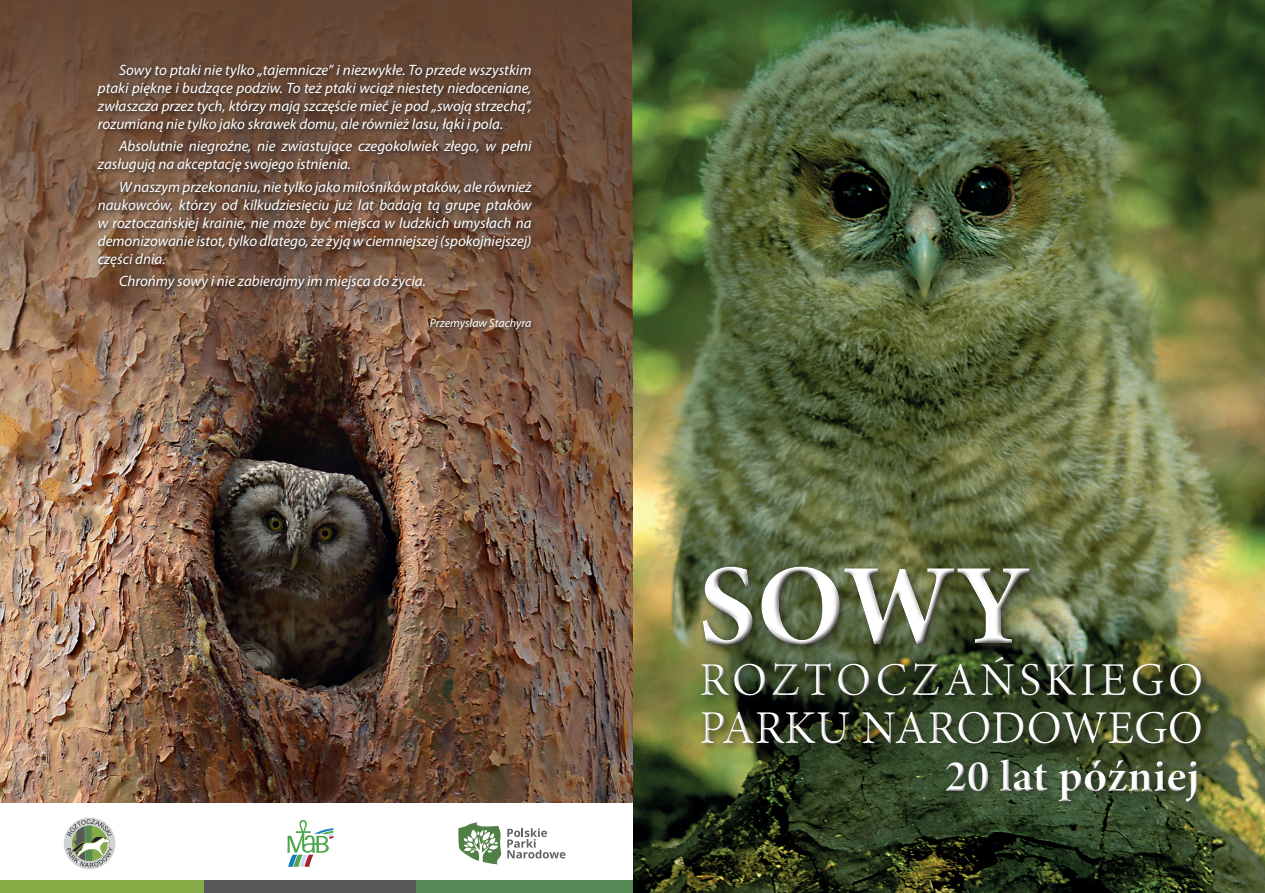
<style>
.page{position:relative;width:1265px;height:893px;background:#fff}
.page>*{position:absolute;margin:0;border:0;box-sizing:border-box;transform-origin:0 0}
.t1{font:700 115.05px "Minion Pro";color:#fff}
.t2{font:47.25px/48px "Minion Pro";letter-spacing:.065em;color:#fff}
.t3{font:700 45.45px "Minion Pro";color:#fff}
.tekst_podstawowy{font:italic 15px/18px "Myriad Pro";color:#fff;text-align:justify}
.podpisy_zdjecia{font:italic 12px "Myriad Pro";color:#fff}
</style>
<div class="page">
<img style="left:632px;top:0;width:633px;height:893px">
<img style="left:0;top:0;width:632px;height:803px">
<svg style="left:458px;top:822px;width:43px;height:42px"></svg>
<svg style="left:507px;top:828px;width:59px;height:30px"></svg>
<svg style="left:287px;top:820px;width:46px;height:47px"></svg>
<div style="left:64px;top:817px;width:51px;height:52px;background:#d1d2d4;border-radius:50%"></div>
<svg style="left:66px;top:819px;width:47px;height:48px"></svg>
<div style="left:0;top:880px;width:205px;height:13px;background:#87ac47"></div>
<div style="left:416px;top:880px;width:217px;height:13px;background:#585"></div>
<div style="left:205px;top:880px;width:211px;height:13px;background:#57585a"></div>
<div style="left:698px;top:653px;width:513px;height:100px;background:#231f20;opacity:.6"></div>
<div style="left:699px;top:655px;width:502px;height:89px;background:#fff;opacity:.75"></div>
<div style="left:699px;top:657px;width:505px;height:89px;background:#231f20;opacity:.75"></div>
<div style="left:699px;top:563px;width:340px;height:91px;background:#231f20;opacity:.6"></div>
<div style="left:697px;top:560px;width:337px;height:85px;background:#fff;opacity:.75"></div>
<div style="left:701px;top:566px;width:335px;height:86px;background:#231f20;opacity:.75"></div>
<div style="left:942px;top:755px;width:264px;height:55px;background:#231f20;opacity:.6"></div>
<div style="left:943px;top:756px;width:256px;height:45px;background:#fff;opacity:.75"></div>
<div style="left:944px;top:758px;width:255px;height:46px;background:#231f20;opacity:.75"></div>
<div style="left:95px;top:62px;width:443px;height:273px;background:#231f20;opacity:.9"></div>
<p class="tekst_podstawowy" style="left:98px;top:61px;width:435px;text-indent:21px">Sowy to ptaki nie tylko „tajemnicze” i niezwykłe. To przede wszystkim ptaki piękne i budzące podziw. To też ptaki wciąż niestety niedoceniane, zwłaszcza przez tych, którzy mają szczęście mieć je pod „swoją strzechą”, rozumianą nie tylko jako skrawek domu, ale również lasu, łąki i pola.</p>
<p class="tekst_podstawowy" style="left:98px;top:137px;width:435px;text-indent:21px">Absolutnie niegroźne, nie zwiastujące czegokolwiek złego, w pełni zasługują na akceptację swojego istnienia.</p>
<p class="tekst_podstawowy" style="left:98px;top:177px;width:435px;text-indent:21px">W naszym przekonaniu, nie tylko jako miłośników ptaków, ale również naukowców, którzy od kilkudziesięciu już lat badają tą grupę ptaków w roztoczańskiej krainie, nie może być miejsca w ludzkich umysłach na demonizowanie istot, tylko dlatego, że żyją w ciemniejszej (spokojniejszej) części dnia.</p>
<p class="tekst_podstawowy" style="left:119px;top:272px;width:308px">Chrońmy sowy i nie zabierajmy im miejsca do życia.</p>
<p class="podpisy_zdjecia" style="left:430px;top:315px;width:103px">Przemysław Stachyra</p>
<h1 class="t1" style="left:698px;top:525px;width:334px">SOWY</h1>
<h2 class="t2" style="left:699px;top:656px;width:506px">ROZTOCZAŃSKIEGO<br>PARKU NARODOWEGO</h2>
<h3 class="t3" style="left:944px;top:744px;width:257px">20 lat później</h3>
</div>
